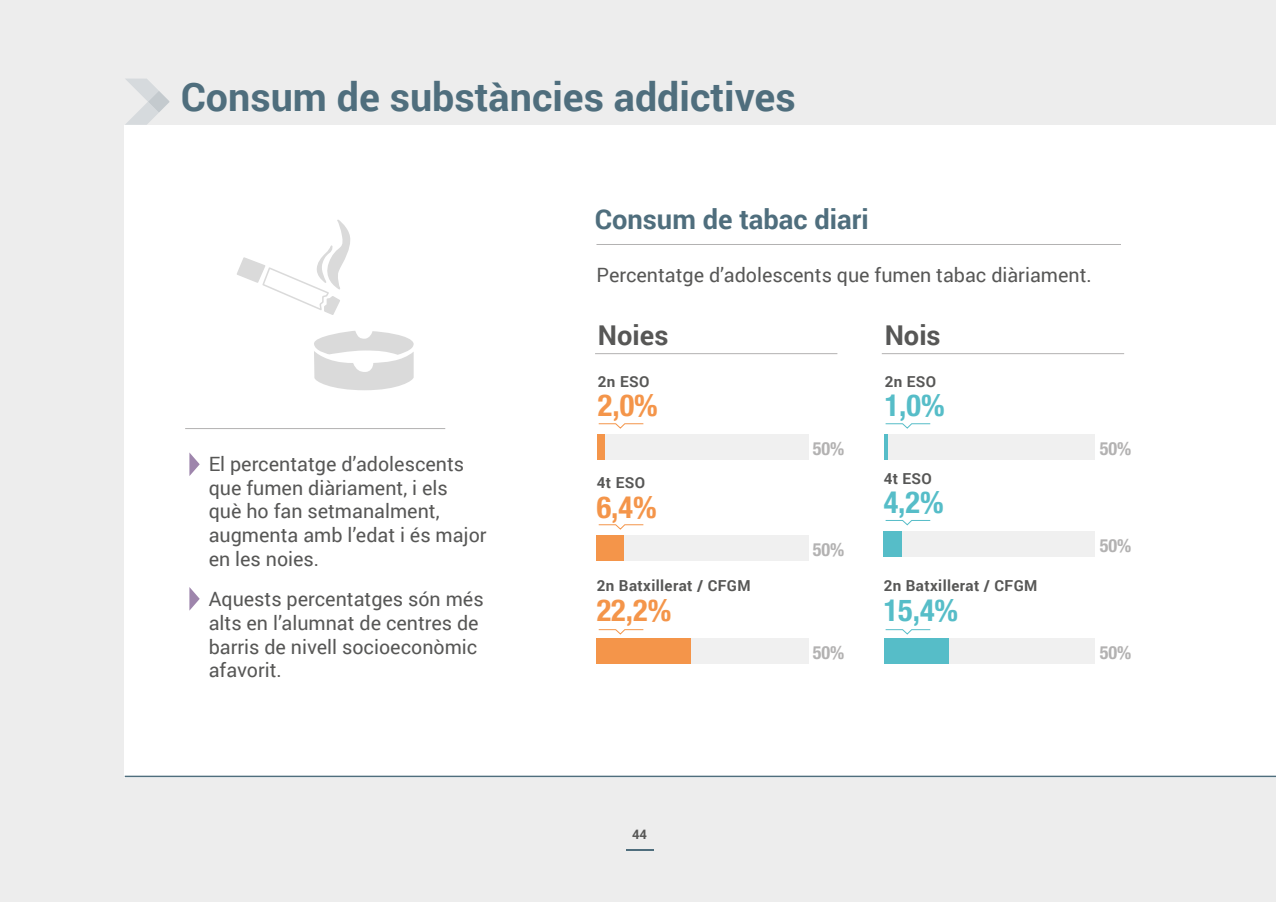
<style>
.page{position:relative;width:1276px;height:902px;background:#fff}
.page>*{position:absolute;margin:0;border:0;box-sizing:border-box;transform-origin:0 0}
.t1{font:700 39.4px "Roboto";color:#4f6e7d}
.t2{font:700 condensed 30.2px "Helvetica Neue LT Std";color:#f4954a}
.t3{font:700 condensed 30.2px "Helvetica Neue LT Std";color:#56bdc8}
.t4{font:700 27.2px "Roboto";color:#4f6e7d}
.t5{font:700 27.2px "Roboto";color:#575756}
.t6{font:19.6px/23.6px "Roboto";color:#575756}
.t7{font:700 condensed 18.2px "Helvetica Neue LT Std";color:#b3b2b2}
.t8{font:700 15.2px "Roboto";letter-spacing:.025em;color:#575756}
.t9{font:700 13px "Roboto";color:#575756}
</style>
<div class="page">
<div style="left:0;top:0;width:1276px;height:901px;background:#ededed"></div>
<svg style="left:626px;top:849px;width:27px;height:1px"></svg>
<svg style="left:125px;top:78px;width:45px;height:47px"></svg>
<div style="left:125px;top:125px;width:1151px;height:652px;background:#fff"></div>
<hr style="left:596px;top:244px;width:525px;height:1px;background:#b3b2b2">
<hr style="left:125px;top:775px;width:1151px;height:2px;background:#4f6e7d">
<hr style="left:595px;top:353px;width:242px;height:1px;background:#b3b2b2">
<hr style="left:882px;top:353px;width:242px;height:1px;background:#b3b2b2">
<svg style="left:598px;top:629px;width:46px;height:6px"></svg>
<svg style="left:885px;top:629px;width:46px;height:6px"></svg>
<svg style="left:598px;top:524px;width:46px;height:6px"></svg>
<svg style="left:598px;top:423px;width:46px;height:6px"></svg>
<svg style="left:885px;top:520px;width:46px;height:5px"></svg>
<svg style="left:885px;top:423px;width:46px;height:6px"></svg>
<div style="left:601px;top:433px;width:208px;height:26px;background:#f0f0f0"></div>
<div style="left:886px;top:433px;width:208px;height:26px;background:#f0f0f0"></div>
<div style="left:611px;top:535px;width:198px;height:26px;background:#f0f0f0"></div>
<div style="left:896px;top:531px;width:198px;height:25px;background:#f0f0f0"></div>
<div style="left:635px;top:637px;width:174px;height:26px;background:#f0f0f0"></div>
<div style="left:921px;top:637px;width:173px;height:26px;background:#f0f0f0"></div>
<div style="left:597px;top:434px;width:7px;height:25px;background:#f4954a"></div>
<div style="left:597px;top:535px;width:27px;height:25px;background:#f4954a"></div>
<div style="left:597px;top:638px;width:94px;height:25px;background:#f4954a"></div>
<svg style="left:884px;top:434px;width:3px;height:25px"></svg>
<div style="left:883px;top:530px;width:19px;height:26px;background:#56bdc8"></div>
<div style="left:883px;top:638px;width:65px;height:25px;background:#56bdc8"></div>
<svg style="left:189px;top:452px;width:11px;height:24px"></svg>
<svg style="left:189px;top:587px;width:11px;height:23px"></svg>
<svg style="left:237px;top:220px;width:113px;height:95px"></svg>
<svg style="left:314px;top:331px;width:100px;height:59px"></svg>
<hr style="left:185px;top:428px;width:260px;height:1px;background:#b3b2b2">
<h1 class="t1" style="left:181px;top:69px;width:616px">Consum de substàncies addictives</h1>
<h3 class="t4" style="left:595px;top:200px;width:275px">Consum de tabac diari</h3>
<p class="t6" style="left:596px;top:263px;width:497px">Percentatge d’adolescents que fumen tabac diàriament.</p>
<h3 class="t5" style="left:598px;top:316px;width:72px">Noies</h3>
<h3 class="t5" style="left:884px;top:316px;width:58px">Nois</h3>
<p class="t6" style="left:209px;top:451px;width:279px">El percentatge d’adolescents que fumen diàriament, i els<br>què ho fan setmanalment, augmenta amb l’edat i és major en les noies.</p>
<p class="t6" style="left:209px;top:586px;width:276px">Aquests percentatges són més alts en l’alumnat de centres de barris de nivell socioeconòmic afavorit.</p>
<p class="t8" style="left:598px;top:370px;width:53px">2n ESO</p>
<h2 class="t2" style="left:598px;top:387px;width:61px">2,0%</h2>
<p class="t8" style="left:597px;top:472px;width:50px">4t ESO</p>
<h2 class="t2" style="left:597px;top:488px;width:61px">6,4%</h2>
<p class="t8" style="left:597px;top:575px;width:155px">2n Batxillerat / CFGM</p>
<h2 class="t2" style="left:597px;top:591px;width:76px">22,2%</h2>
<p class="t8" style="left:884px;top:370px;width:53px">2n ESO</p>
<h2 class="t3" style="left:884px;top:387px;width:61px">1,0%</h2>
<p class="t7" style="left:813px;top:437px;width:33px">50%</p>
<p class="t7" style="left:1099px;top:437px;width:33px">50%</p>
<p class="t8" style="left:883px;top:467px;width:50px">4t ESO</p>
<h2 class="t3" style="left:883px;top:484px;width:61px">4,2%</h2>
<p class="t7" style="left:813px;top:538px;width:33px">50%</p>
<p class="t7" style="left:1099px;top:534px;width:33px">50%</p>
<p class="t8" style="left:883px;top:575px;width:155px">2n Batxillerat / CFGM</p>
<h2 class="t3" style="left:883px;top:591px;width:76px">15,4%</h2>
<p class="t7" style="left:813px;top:642px;width:33px">50%</p>
<p class="t7" style="left:1099px;top:642px;width:33px">50%</p>
<p class="t9" style="left:632px;top:825px;width:16px">44</p>
</div>
